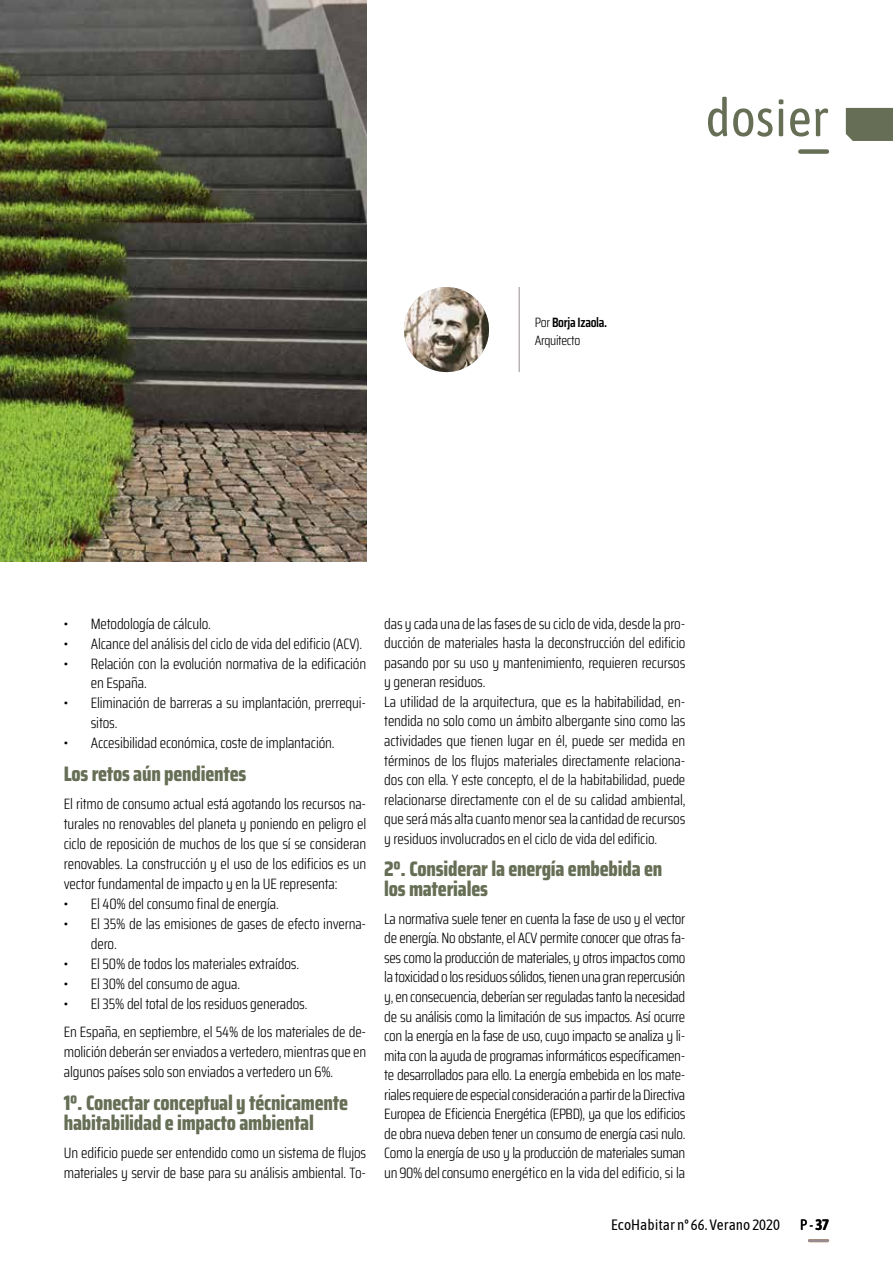
<style>
.page{position:relative;width:893px;height:1263px;background:#fff}
.page>*{position:absolute;margin:0;border:0;box-sizing:border-box;transform-origin:0 0}
.t1{font:52.5px "Asap Condensed";color:#666e55}
.t2{font:800 21px/20px "Saira Condensed";letter-spacing:-.01em;color:#666e55}
.t3{font:300 15px/19.5px "Saira Condensed";letter-spacing:-.01em;color:#000}
.t4{font:15px "Asap Condensed";color:#000}
.t5{font:300 13.5px/18px "Saira Condensed";letter-spacing:-.025em;color:#000}
.s1{font-weight:600}
.s2{font-weight:700}
</style>
<div class="page">
<img style="left:0;top:0;width:366px;height:561px">
<img style="left:404px;top:287px;width:85px;height:85px;border-radius:43px">
<hr style="left:519px;top:287px;width:1px;height:85px;background:#978c92">
<div style="left:846px;top:108px;width:47px;height:33px;background:#666e55"></div>
<div style="left:800px;top:149px;width:27px;height:5px;background:#666e55"></div>
<hr style="left:809px;top:1239px;width:19px;height:3px;background:#978c92">
<p class="t5" style="left:535px;top:313px;width:74px">Por <span class="s1">Borja Izaola.<br></span>Arquitecto</p>
<h1 class="t1" style="left:705px;top:83px;width:125px">dosier</h1>
<p class="t3" style="left:64px;top:613px;width:149px">• Metodología de cálculo.</p>
<p class="t3" style="left:64px;top:633px;width:300px">• Alcance del análisis del ciclo de vida del edificio (ACV).</p>
<p class="t3" style="left:91px;top:653px;width:277px;line-height:20px;text-indent:-27px">• Relación con la evolución normativa de la edificación en España.</p>
<p class="t3" style="left:91px;top:693px;width:277px;line-height:20px;text-indent:-27px">• Eliminación de barreras a su implantación, prerrequi&shy;sitos.</p>
<p class="t3" style="left:64px;top:733px;width:272px">• Accesibilidad económica, coste de implantación.</p>
<h2 class="t2" style="left:64px;top:763px;width:184px">Los retos aún pendientes</h2>
<p class="t3" style="left:64px;top:794px;width:304px;line-height:20px;text-align:justify">El ritmo de consumo actual está agotando los recursos na&shy;turales no renovables del planeta y poniendo en peligro el ciclo de reposición de muchos de los que sí se consideran renovables. La construcción y el uso de los edificios es un vector fundamental de impacto y en la UE representa:</p>
<p class="t3" style="left:64px;top:894px;width:217px">• El 40% del consumo final de energía.</p>
<p class="t3" style="left:91px;top:913px;width:277px;line-height:20px;text-indent:-27px">• El 35% de las emisiones de gases de efecto inverna&shy;dero.</p>
<p class="t3" style="left:64px;top:953px;width:237px">• El 50% de todos los materiales extraídos.</p>
<p class="t3" style="left:64px;top:973px;width:178px">• El 30% del consumo de agua.</p>
<p class="t3" style="left:64px;top:989px;width:304px;line-height:28.3px">• El 35% del total de los residuos generados.<br>En España, en septiembre, el 54% de los materiales de de-</p>
<p class="t3" style="left:64px;top:1041px;width:304px;line-height:20px">molición deberán ser enviados a vertedero, mientras que en algunos países solo son enviados a vertedero un 6%.</p>
<h2 class="t2" style="left:64px;top:1092px;width:286px">1º. Conectar conceptual y técnicamente habitabilidad e impacto ambiental</h2>
<p class="t3" style="left:64px;top:1142px;width:304px;line-height:20px">Un edificio puede ser entendido como un sistema de flujos materiales y servir de base para su análisis ambiental. To-</p>
<p class="t3" style="left:384px;top:613px;width:303px">das y cada una de las fases de su ciclo de vida, desde la pro&shy;ducción de materiales hasta la deconstrucción del edificio pasando por su uso y mantenimiento, requieren recursos y generan residuos.<br>La utilidad de la arquitectura, que es la habitabilidad, en&shy;tendida no solo como un ámbito albergante sino como las actividades que tienen lugar en él, puede ser medida en términos de los flujos materiales directamente relaciona&shy;dos con ella. Y este concepto, el de la habitabilidad, puede relacionarse directamente con el de su calidad ambiental, que será más alta cuanto menor sea la cantidad de recursos y residuos involucrados en el ciclo de vida del edificio.</p>
<h2 class="t2" style="left:384px;top:859px;width:280px;line-height:19.5px">2º. Considerar la energía embebida en los materiales</h2>
<p class="t3" style="left:384px;top:908px;width:303px;text-align:justify">La normativa suele tener en cuenta la fase de uso y el vector de energía. No obstante, el ACV permite conocer que otras fa&shy;ses como la producción de materiales, y otros impactos como la toxicidad o los residuos sólidos, tienen una gran repercusión y, en consecuencia, deberían ser reguladas tanto la necesidad de su análisis como la limitación de sus impactos. Así ocurre con la energía en la fase de uso, cuyo impacto se analiza y li&shy;mita con la ayuda de programas informáticos específicamen&shy;te desarrollados para ello. La energía embebida en los mate&shy;riales requiere de especial consideración a partir de la Directiva Europea de Eficiencia Energética (EPBD), ya que los edificios de obra nueva deben tener un consumo de energía casi nulo.<br>Como la energía de uso y la producción de materiales suman un 90% del consumo energético en la vida del edificio, si la</p>
<p class="t4" style="left:611px;top:1215px;width:170px">EcoHabitar nº 66. Verano 2020</p>
<p class="t4" style="left:800px;top:1215px;width:30px">P - <span class="s2">37</span></p>
</div>
